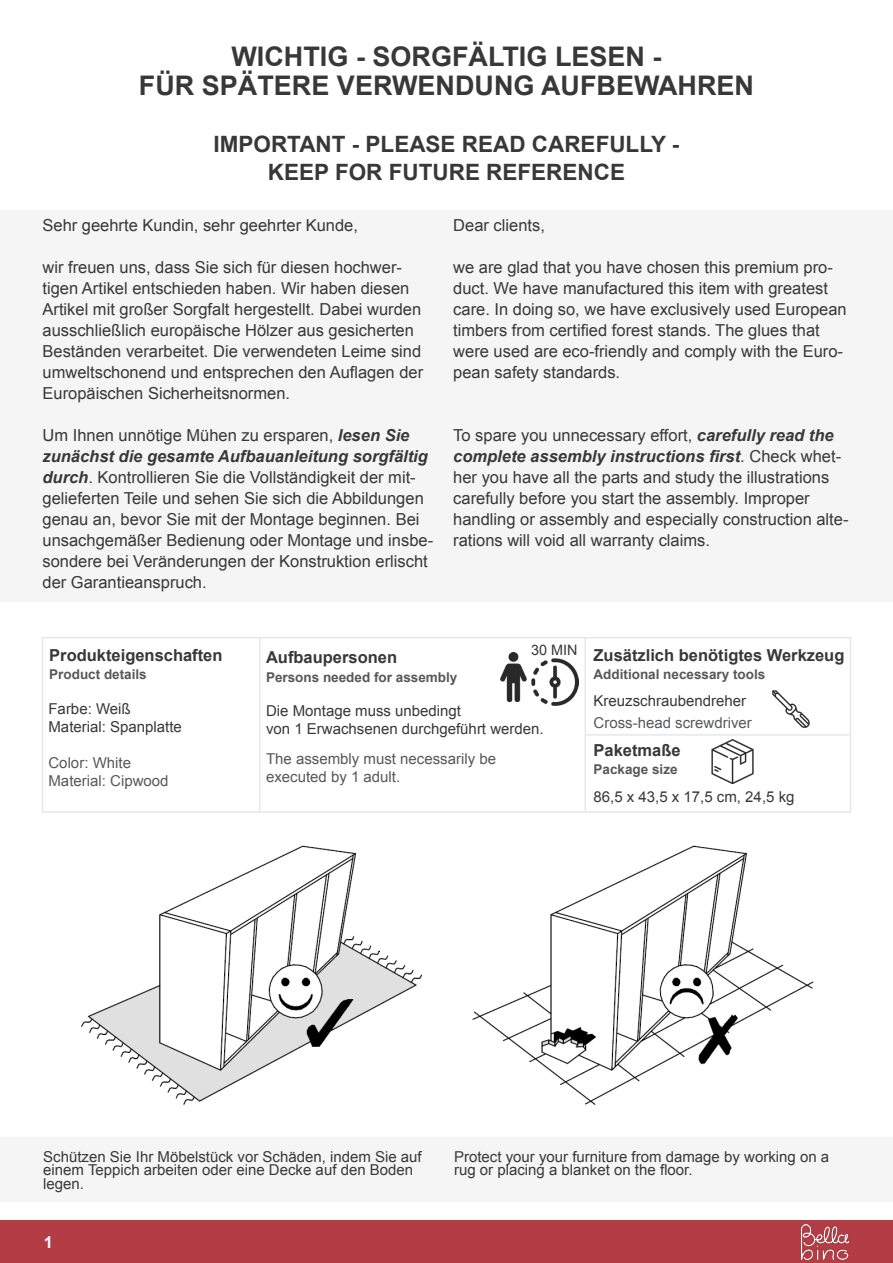
<style>
.page{position:relative;width:893px;height:1263px;background:#fff}
.page>*{position:absolute;margin:0;border:0;box-sizing:border-box;transform-origin:0 0}
.t1{font:700 27px "Arial";color:#383839}
.t2{font:700 22.5px "Arial";color:#383839}
.t3{font:16.5px/21px "Arial";color:#383839}
.t4{font:700 16.5px "Arial";color:#383839}
.t5{font:700 16.5px "Arial";color:#fff}
.t6{font:15px/13.5px "Arial";color:#383839}
.t7{font:15px "Arial";color:#57585a}
.t8{font:14.4px "Arial";color:#383839}
.t9{font:700 13.5px "Arial";color:#57585a}
.s1{font-weight:700;font-style:italic}
</style>
<div class="page">
<div style="left:42px;top:637px;width:809px;height:176px;border:2px solid #e6e7e9"></div>
<div style="left:0;top:1137px;width:893px;height:65px;background:#f5f5f6"></div>
<div style="left:0;top:211px;width:893px;height:391px;background:#f5f5f6"></div>
<img style="left:81px;top:845px;width:733px;height:260px">
<div style="left:0;top:1220px;width:893px;height:43px;background:#b33c45"></div>
<img style="left:500px;top:652px;width:27px;height:50px">
<hr style="left:259px;top:637px;width:1px;height:174px;background:#e6e7e9">
<img style="left:802px;top:1225px;width:46px;height:34px">
<img style="left:531px;top:658px;width:47px;height:47px">
<img style="left:711px;top:740px;width:43px;height:43px">
<hr style="left:585px;top:637px;width:1px;height:174px;background:#e6e7e9">
<hr style="left:586px;top:734px;width:263px;height:2px;background:#e6e7e9">
<img style="left:772px;top:690px;width:38px;height:38px">
<p class="t1" style="left:231px;top:39px;width:431px">WICHTIG - SORGFÄLTIG LESEN -</p>
<p class="t1" style="left:139px;top:68px;width:617px">FÜR SPÄTERE VERWENDUNG AUFBEWAHREN</p>
<p class="t2" style="left:214px;top:129px;width:467px">IMPORTANT - PLEASE READ CAREFULLY -</p>
<p class="t2" style="left:268px;top:158px;width:359px">KEEP FOR FUTURE REFERENCE</p>
<p class="t3" style="left:43px;top:215px;width:317px">Sehr geehrte Kundin, sehr geehrter Kunde,</p>
<p class="t3" style="left:43px;top:257px;width:382px">wir freuen uns, dass Sie sich für diesen hochwer&shy;tigen Artikel entschieden haben. Wir haben diesen Artikel mit großer Sorgfalt hergestellt. Dabei wurden ausschließlich europäische Hölzer aus gesicherten Beständen verarbeitet. Die verwendeten Leime sind umweltschonend und entsprechen den Auflagen der Europäischen Sicherheitsnormen.</p>
<p class="t3" style="left:43px;top:425px;width:392px">Um Ihnen unnötige Mühen zu ersparen, <span class="s1">lesen Sie zunächst die gesamte Aufbauanleitung sorgfältig durch</span>. Kontrollieren Sie die Vollständigkeit der mit&shy;gelieferten Teile und sehen Sie sich die Abbildungen genau an, bevor Sie mit der Montage beginnen. Bei unsachgemäßer Bedienung oder Montage und insbe&shy;sondere bei Veränderungen der Konstruktion erlischt der Garantieanspruch.</p>
<p class="t3" style="left:453px;top:215px;width:93px">Dear clients,</p>
<p class="t3" style="left:453px;top:257px;width:395px">we are glad that you have chosen this premium pro&shy;duct. We have manufactured this item with greatest care. In doing so, we have exclusively used European timbers from certified forest stands. The glues that were used are eco-friendly and comply with the Euro&shy;pean safety standards.</p>
<p class="t3" style="left:453px;top:425px;width:397px">To spare you unnecessary effort, <span class="s1">carefully read the complete assembly instructions first</span>. Check whet&shy;her you have all the parts and study the illustrations carefully before you start the assembly. Improper handling or assembly and especially construction alte&shy;rations will void all warranty claims.</p>
<p class="t4" style="left:49px;top:645px;width:175px">Produkteigenschaften</p>
<p class="t9" style="left:49px;top:666px;width:99px">Product details</p>
<p class="t6" style="left:48px;top:702px;width:84px">Farbe: Weiß</p>
<p class="t6" style="left:48px;top:720px;width:135px">Material: Spanplatte</p>
<p class="t7" style="left:48px;top:752px;width:84px">Color: White</p>
<p class="t7" style="left:48px;top:770px;width:122px">Material: Cipwood</p>
<p class="t8" style="left:531px;top:641px;width:48px">30 MIN</p>
<p class="t4" style="left:266px;top:646px;width:133px">Aufbaupersonen</p>
<p class="t9" style="left:266px;top:669px;width:193px">Persons needed for assembly</p>
<p class="t6" style="left:266px;top:704px;width:197px">Die Montage muss unbedingt</p>
<p class="t6" style="left:266px;top:722px;width:279px">von 1 Erwachsenen durchgeführt werden.</p>
<p class="t7" style="left:266px;top:749px;width:232px">The assembly must necessarily be</p>
<p class="t7" style="left:266px;top:767px;width:136px">executed by 1 adult.</p>
<p class="t4" style="left:593px;top:645px;width:252px">Zusätzlich benötigtes Werkzeug</p>
<p class="t9" style="left:593px;top:666px;width:173px">Additional necessary tools</p>
<p class="t6" style="left:593px;top:694px;width:154px">Kreuzschraubendreher</p>
<p class="t7" style="left:593px;top:713px;width:160px">Cross-head screwdriver</p>
<p class="t4" style="left:593px;top:740px;width:89px">Paketmaße</p>
<p class="t9" style="left:593px;top:761px;width:86px">Package size</p>
<p class="t6" style="left:593px;top:790px;width:202px">86,5 x 43,5 x 17,5 cm, 24,5 kg</p>
<p class="t6" style="left:43px;top:1150px;width:380px">Schützen Sie Ihr Möbelstück vor Schäden, indem Sie auf einem Teppich arbeiten oder eine Decke auf den Boden legen.</p>
<p class="t6" style="left:454px;top:1150px;width:377px">Protect your your furniture from damage by working on a rug or placing a blanket on the floor.</p>
<p class="t5" style="left:44px;top:1232px;width:11px">1</p>
</div>
